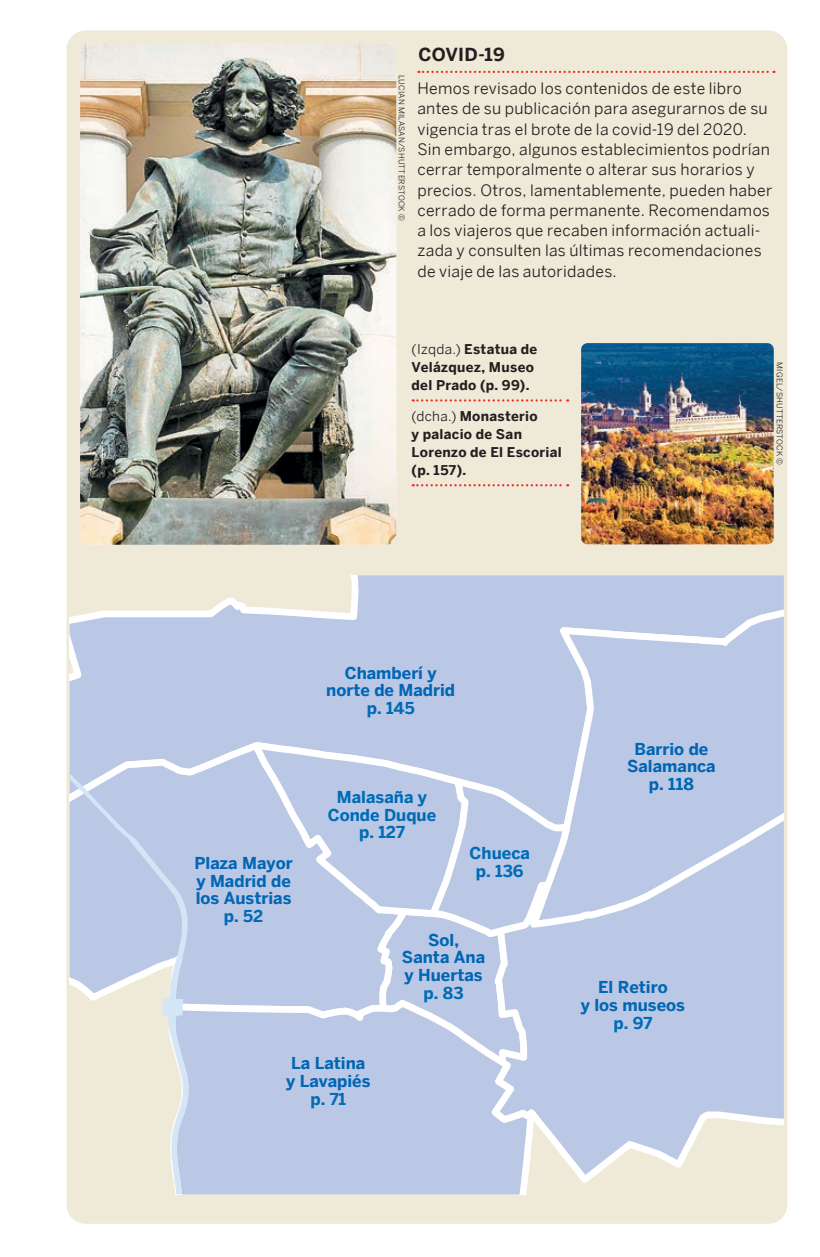
<style>
.page{position:relative;width:820px;height:1257px;background:#fff}
.page>*{position:absolute;margin:0;border:0;box-sizing:border-box;transform-origin:0 0}
.t1{font:700 18px "LP Benton Sans";letter-spacing:.01em;color:#231f20}
.t2{font:700 16.43px/17.6px "LP Benton Sans";color:#0166b3;text-align:center}
.t3{font:700 16.43px/17.6px "LP Benton Sans";color:#006bb6;text-align:center}
.Box_Flush_Left{font:15.75px/20.2px "LP Benton Sans";letter-spacing:.02em;color:#231f20}
.t4{font:700 13.5px/18px "LP Benton Sans";letter-spacing:.02em;color:#231f20}
.Credit{font:7.88px "LP Benton Sans";letter-spacing:.025em;color:#231f20}
.s1{font-weight:400}
.s2{color:#006bb6}
</style>
<div class="page">
<div style="left:66px;top:30px;width:721px;height:1193px;background:#efe9d7;border-radius:19px"></div>
<svg style="left:70px;top:575px;width:453px;height:164px"></svg>
<div style="left:523px;top:575px;width:261px;height:207px;background:#bac8e6"></div>
<div style="left:70px;top:737px;width:345px;height:258px;background:#bac8e6"></div>
<div style="left:188px;top:995px;width:339px;height:199px;background:#bac8e6"></div>
<svg style="left:485px;top:782px;width:299px;height:406px"></svg>
<svg style="left:247px;top:739px;width:328px;height:334px"></svg>
<svg style="left:70px;top:773px;width:118px;height:421px"></svg>
<img style="left:80px;top:43px;width:316px;height:501px">
<img style="left:581px;top:343px;width:193px;height:201px">
<svg style="left:418px;top:71px;width:356px;height:2px"></svg>
<svg style="left:413px;top:399px;width:155px;height:2px"></svg>
<svg style="left:413px;top:484px;width:155px;height:2px"></svg>
<p class="Credit" style="left:407px;top:75px;width:147px;rotate:90deg">LUCIAN MILASAN/SHUTTERSTOCK ©</p>
<p class="t1" style="left:418px;top:42px;width:88px">COVID-19</p>
<p class="Box_Flush_Left" style="left:417px;top:78px;width:356px">Hemos revisado los contenidos de este libro antes de su publicación para asegurarnos de su vigencia tras el brote de la covid-19 del 2020.<br>Sin embargo, algunos establecimientos podrían cerrar temporalmente o alterar sus horarios y precios. Otros, lamentablemente, pueden haber cerrado de forma permanente. Recomendamos a los viajeros que recaben información actuali&shy;zada y consulten las últimas recomendaciones de viaje de las autoridades.</p>
<p class="t4" style="left:412px;top:340px;width:127px"><span class="s1">(Izqda.)</span> Estatua de<br>Velázquez, Museo del Prado (p. 99).</p>
<p class="t4" style="left:412px;top:406px;width:152px"><span class="s1">(dcha.)</span> Monasterio<br>y palacio de San<br>Lorenzo de El Escorial (p. 157).</p>
<p class="Credit" style="left:785px;top:362px;width:104px;rotate:90deg">MIGEL/SHUTTERSTOCK ©</p>
<p class="t2" style="left:326px;top:663px;width:130px">Chamberí y norte de Madrid <span class="s2">p. 145</span></p>
<p class="t2" style="left:194px;top:854px;width:100px">Plaza Mayor y Madrid de los Austrias <span class="s2">p. 52</span></p>
<p class="t3" style="left:328px;top:788px;width:110px">Malasaña y<br>Conde Duque p. 127</p>
<p class="t3" style="left:470px;top:844px;width:62px">Chueca p. 136</p>
<p class="t2" style="left:402px;top:930px;width:85px">Sol,<br>Santa Ana y Huertas <span class="s2">p. 83</span></p>
<p class="t2" style="left:286px;top:1054px;width:86px">La Latina y Lavapiés <span class="s2">p. 71</span></p>
<p class="t2" style="left:627px;top:740px;width:90px">Barrio de<br>Salamanca p. 118</p>
<p class="t2" style="left:581px;top:978px;width:106px">El Retiro<br>y los museos <span class="s2">p. 97</span></p>
</div>
